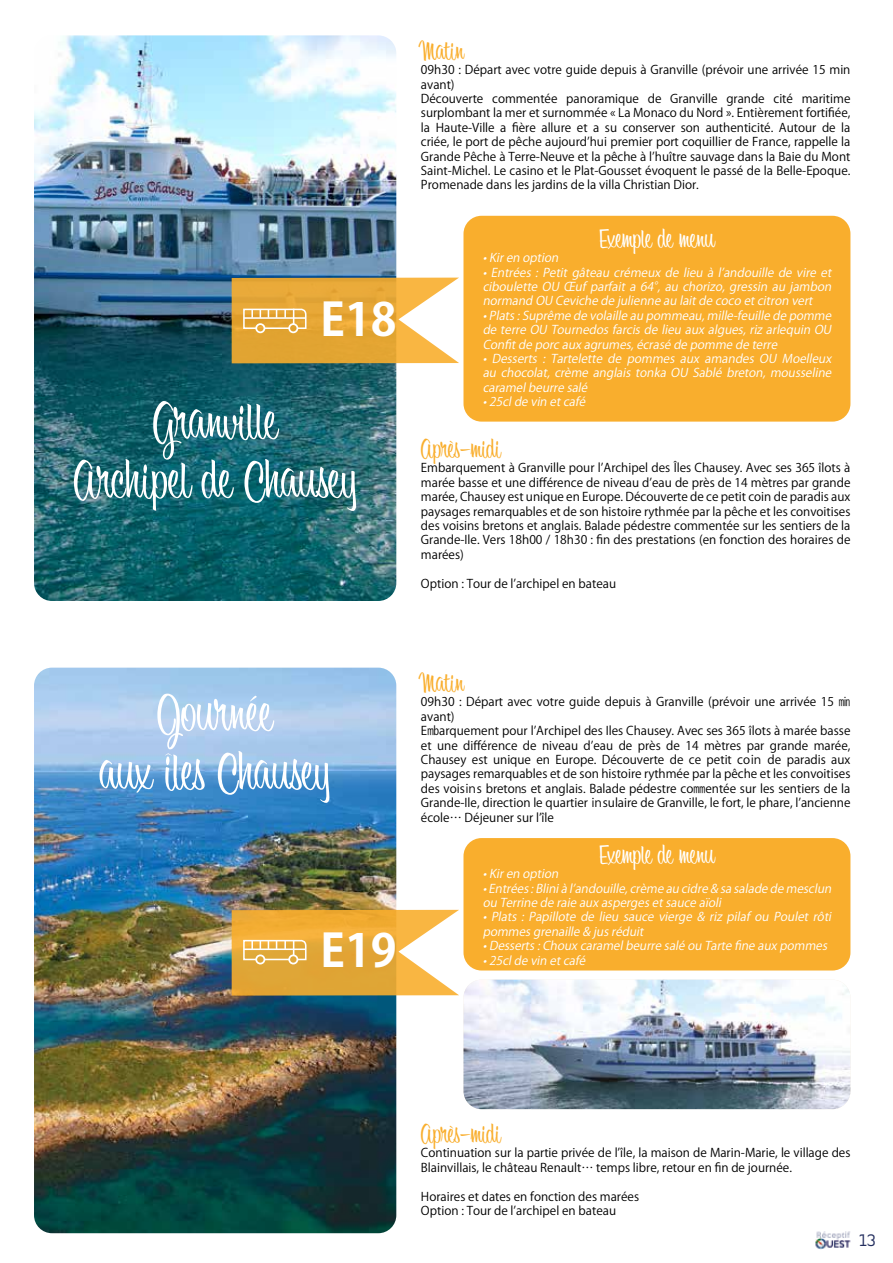
<style>
.page{position:relative;width:893px;height:1263px;background:#fff}
.page>*{position:absolute;margin:0;border:0;box-sizing:border-box;transform-origin:0 0}
.t1{font:54px/58.8px "Bounce Script";color:#fff;text-align:center}
.t2{font:700 45px "Koz Go Pr 6 N";color:#fff}
.t3{font:27px "Bounce Script";color:#f9ae2d}
.t4{font:27px "Bounce Script";letter-spacing:-.005em;color:#fff}
.t5{font:16.5px "Diavlo";color:#242f5f;scale:.9 1}
.t6{font:12px/14.4px "Koz Go Pr 6 N";color:#000}
.t7{font:italic 12px/14.4px "Koz Go Pr 6 N";color:#fff;text-align:justify}
</style>
<div class="page">
<img style="left:815px;top:1231px;width:36px;height:19px">
<div style="left:463px;top:216px;width:387px;height:206px;background:#f9ae2d;border-radius:18px"></div>
<div style="left:463px;top:838px;width:387px;height:132px;background:#f9ae2d;border-radius:18px"></div>
<img style="left:34px;top:35px;width:362px;height:566px">
<img style="left:34px;top:668px;width:362px;height:565px">
<svg style="left:232px;top:278px;width:227px;height:85px;background:#ebb656"></svg>
<svg style="left:232px;top:910px;width:227px;height:85px;background:#edb757"></svg>
<img style="left:463px;top:980px;width:387px;height:129px">
<h2 class="t2" style="left:320px;top:294px;width:77px">E18</h2>
<h1 class="t1" style="left:73px;top:397px;width:285px">Granville<br>Archipel de Chausey</h1>
<h3 class="t3" style="left:421px;top:35px;width:45px">Matin</h3>
<p class="t6" style="left:421px;top:63px;width:431px">09h30 : Départ avec votre guide depuis à Granville (prévoir une arrivée 15 min avant)<br>Découverte commentée panoramique de Granville grande cité maritime surplombant la mer et surnommée « La Monaco du Nord ». Entièrement fortifiée, la Haute-Ville a fière allure et a su conserver son authenticité. Autour de la criée, le port de pêche aujourd’hui premier port coquillier de France, rappelle la Grande Pêche à Terre-Neuve et la pêche à l’huître sauvage dans la Baie du Mont Saint-Michel. Le casino et le Plat-Gousset évoquent le passé de la Belle-Epoque.<br>Promenade dans les jardins de la villa Christian Dior.</p>
<h3 class="t4" style="left:599px;top:223px;width:118px">Exemple de menu</h3>
<p class="t7" style="left:483px;top:251px;width:81px">•Kiren option</p>
<p class="t7" style="left:483px;top:265px;width:354px">• Entrées : Petit gâteau crémeux de lieu à l’andouille de vire et ciboulette OU Œuf parfait a 64°, au chorizo, gressin au jambon normand OU Cevichedejulienneau laitdecoco etcitron vert</p>
<p class="t7" style="left:483px;top:308px;width:354px">•Plats:Suprêmedevolailleau pommeau,mille-feuilledepomme deterreOU Tournedosfarcisdelieu auxalgues,rizarlequin OU Confitdeporcauxagrumes,écrasédepommedeterre</p>
<p class="t7" style="left:483px;top:352px;width:354px">• Desserts : Tartelette de pommes aux amandes OU Moelleux au chocolat, crème anglais tonka OU Sablé breton, mousseline caramelbeurresalé</p>
<p class="t7" style="left:483px;top:395px;width:108px">•25cldevin etcafé</p>
<h3 class="t3" style="left:421px;top:433px;width:81px">Après-midi</h3>
<p class="t6" style="left:421px;top:461px;width:431px;text-align:justify">Embarquement à Granville pour l’Archipel des Îles Chausey. Avec ses 365 îlots à marée basse et une différence de niveau d’eau de près de 14 mètres par grande marée, Chausey est unique en Europe. Découverte de ce petit coin de paradis aux paysages remarquables et de son histoire rythmée par la pêche et les convoitises des voisins bretons et anglais. Balade pédestre commentée sur les sentiers de la Grande-Ile. Vers 18h00 / 18h30 : fin des prestations (en fonction des horaires de marées)</p>
<p class="t6" style="left:421px;top:576px;width:197px">Option : Tour de l’archipel en bateau</p>
<h1 class="t1" style="left:99px;top:689px;width:232px">Journée<br>aux îles Chausey</h1>
<h2 class="t2" style="left:320px;top:925px;width:77px">E19</h2>
<h3 class="t3" style="left:421px;top:667px;width:45px">Matin</h3>
<p class="t6" style="left:421px;top:695px;width:431px">09h30 : Départ avec votre guide depuis à Granville (prévoir une arrivée 15 min avant)<br>Embarquement pour l’Archipel des Iles Chausey. Avec ses 365 îlots à marée basse et une différence de niveau d’eau de près de 14 mètres par grande marée, Chausey est unique en Europe. Découverte de ce petit coin de paradis aux paysages remarquables et de son histoire rythmée par la pêche et les convoitises des voisins bretons et anglais. Balade pédestre commentée sur les sentiers de la Grande-Ile, direction le quartier insulaire de Granville, le fort, le phare, l’ancienne école… Déjeuner sur l’île</p>
<h3 class="t4" style="left:599px;top:839px;width:118px">Exemple de menu</h3>
<p class="t7" style="left:483px;top:867px;width:81px">•Kiren option</p>
<p class="t7" style="left:483px;top:881px;width:354px">•Entrées:Bliniàl’andouille,crèmeau cidre&amp; sasaladedemesclun ou Terrinederaieauxaspergesetsauceaïoli</p>
<p class="t7" style="left:483px;top:910px;width:354px">• Plats : Papillote de lieu sauce vierge &amp; riz pilaf ou Poulet rôti pommesgrenaille&amp; jusréduit</p>
<p class="t7" style="left:483px;top:939px;width:350px">•Desserts:Chouxcaramelbeurresaléou Tartefineauxpommes</p>
<p class="t7" style="left:483px;top:953px;width:108px">•25cldevin etcafé</p>
<h3 class="t3" style="left:421px;top:1118px;width:81px">Après-midi</h3>
<p class="t6" style="left:421px;top:1146px;width:431px">Continuation sur la partie privée de l’île, la maison de Marin-Marie, le village des<br>Blainvillais, le château Renault… temps libre, retour en fin de journée.</p>
<p class="t6" style="left:421px;top:1189px;width:220px">Horaires et dates en fonction des marées<br>Option : Tour de l’archipel en bateau</p>
<h3 class="t5" style="left:859px;top:1229px;width:20px">13</h3>
</div>
